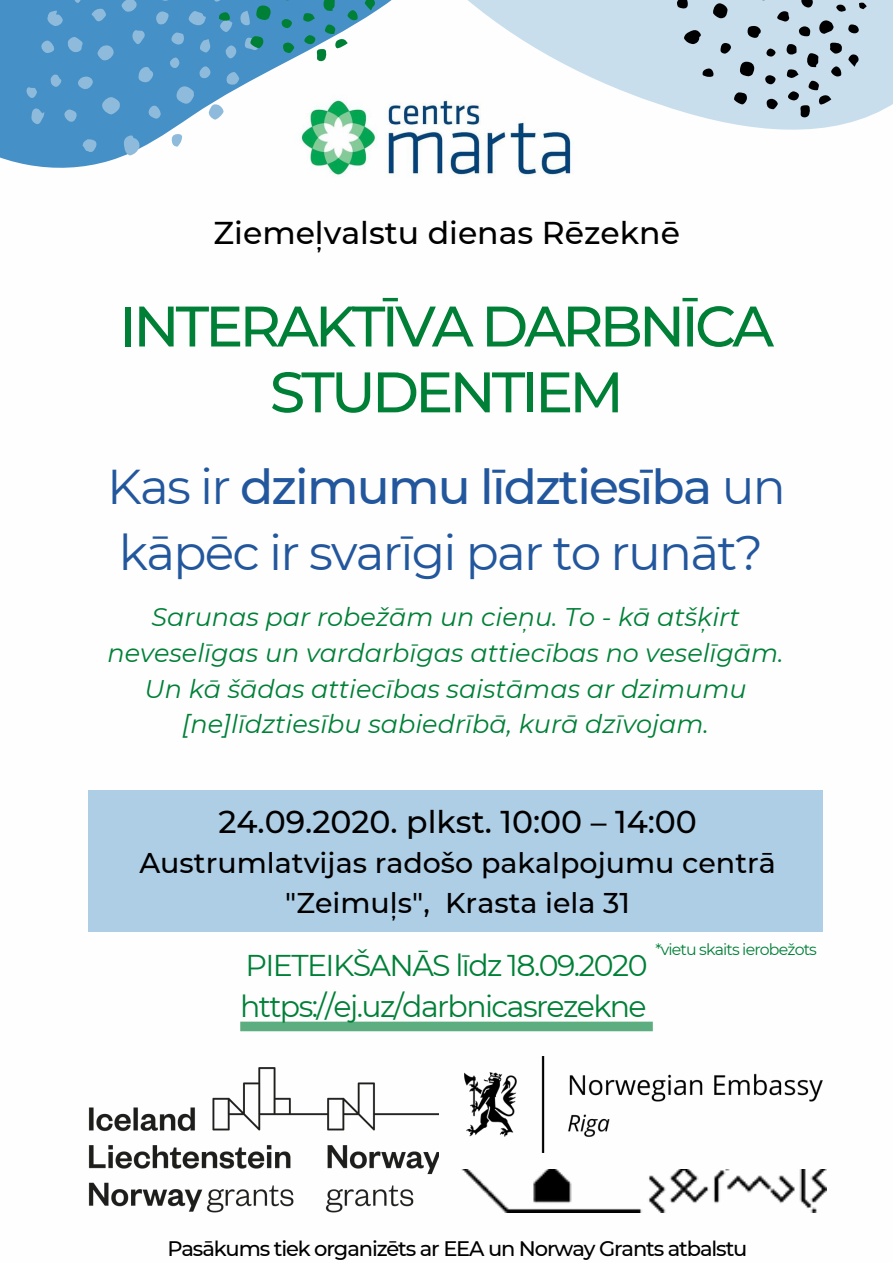
<style>
.page{position:relative;width:893px;height:1263px;background:#fff}
.page>*{position:absolute;margin:0;border:0;box-sizing:border-box;transform-origin:0 0}
.t1{font:500 57px/65.8px "Montserrat";letter-spacing:-.07em;color:#008037;text-align:center}
.t2{font:48.75px/66.5px "Montserrat";letter-spacing:-.035em;color:#23579d}
.t3{font:500 31.5px "Montserrat";color:#000}
.t4{font:30px/41.6px "Montserrat";letter-spacing:-.055em;color:#008037}
.t5{font:500 28.5px/39.4px "Montserrat";color:#000;text-align:center}
.t6{font:italic 25.5px/35.7px "Montserrat";color:#008037;text-align:center}
.t7{font:500 21px "Montserrat";letter-spacing:-.055em;color:#000}
.t8{font:15.75px "Montserrat";letter-spacing:-.055em;color:#008037}
.s1{font-weight:500}
</style>
<div class="page">
<svg style="left:567px;top:0;width:326px;height:130px;background:#cfe2ef"></svg>
<svg style="left:740px;top:62px;width:14px;height:14px"></svg>
<svg style="left:683px;top:30px;width:19px;height:14px"></svg>
<svg style="left:713px;top:3px;width:15px;height:15px"></svg>
<svg style="left:818px;top:19px;width:15px;height:15px"></svg>
<svg style="left:755px;top:0;width:14px;height:1px"></svg>
<svg style="left:747px;top:26px;width:14px;height:12px"></svg>
<svg style="left:734px;top:92px;width:13px;height:12px"></svg>
<svg style="left:801px;top:0;width:12px;height:8px"></svg>
<svg style="left:677px;top:0;width:11px;height:9px"></svg>
<svg style="left:799px;top:26px;width:11px;height:10px"></svg>
<svg style="left:776px;top:11px;width:13px;height:11px"></svg>
<svg style="left:766px;top:99px;width:12px;height:10px"></svg>
<svg style="left:720px;top:43px;width:11px;height:11px"></svg>
<svg style="left:702px;top:68px;width:12px;height:9px"></svg>
<svg style="left:786px;top:43px;width:73px;height:74px;background:#a8bac7"></svg>
<svg style="left:848px;top:24px;width:10px;height:9px"></svg>
<svg style="left:765px;top:75px;width:10px;height:9px"></svg>
<svg style="left:766px;top:49px;width:9px;height:8px"></svg>
<svg style="left:836px;top:4px;width:10px;height:9px"></svg>
<svg style="left:859px;top:3px;width:7px;height:6px"></svg>
<svg style="left:0;top:0;width:567px;height:168px"></svg>
<img style="left:288px;top:81px;width:302px;height:96px">
<div style="left:89px;top:790px;width:734px;height:142px;background:#aecee6"></div>
<img style="left:89px;top:1067px;width:350px;height:146px">
<img style="left:461px;top:1170px;width:365px;height:42px">
<img style="left:465px;top:1057px;width:357px;height:95px">
<svg style="left:240px;top:1021px;width:413px;height:10px;background:#66b287"></svg>
<svg style="left:283px;top:43px;width:11px;height:10px"></svg>
<svg style="left:364px;top:0;width:11px;height:11px"></svg>
<svg style="left:25px;top:0;width:246px;height:158px"></svg>
<svg style="left:303px;top:0;width:55px;height:61px"></svg>
<svg style="left:281px;top:19px;width:11px;height:9px"></svg>
<p class="t3" style="left:214px;top:213px;width:468px">Ziemeļvalstu dienas Rēzeknē</p>
<h1 class="t1" style="left:119px;top:293px;width:656px">INTERAKTĪVA DARBNĪCA<br>STUDENTIEM</h1>
<h2 class="t2" style="left:107px;top:453px;width:680px">Kas ir <span class="s1">dzimumu līdztiesība</span> un kāpēc ir svarīgi par to runāt?</h2>
<p class="t6" style="left:108px;top:599px;width:677px">Sarunas par robežām un cieņu. To - kā atšķirt neveselīgas un vardarbīgas attiecības no veselīgām.<br>Un kā šādas attiecības saistāmas ar dzimumu [ne]līdztiesību sabiedrībā, kurā dzīvojam.</p>
<p class="t3" style="left:218px;top:802px;width:480px">24.09.2020. plkst. 10:00 – 14:00</p>
<p class="t5" style="left:139px;top:843px;width:638px">Austrumlatvijas radošo pakalpojumu centrā "Zeimuļs", Krasta iela 31</p>
<p class="t4" style="left:240px;top:944px;width:409px">PIETEIKŠANĀS līdz 18.09.2020 https://ej.uz/darbnicasrezekne</p>
<p class="t8" style="left:655px;top:939px;width:163px">*vietu skaits ierobežots</p>
<p class="t7" style="left:167px;top:1235px;width:581px">Pasākums tiek organizēts ar EEA un Norway Grants atbalstu</p>
</div>
